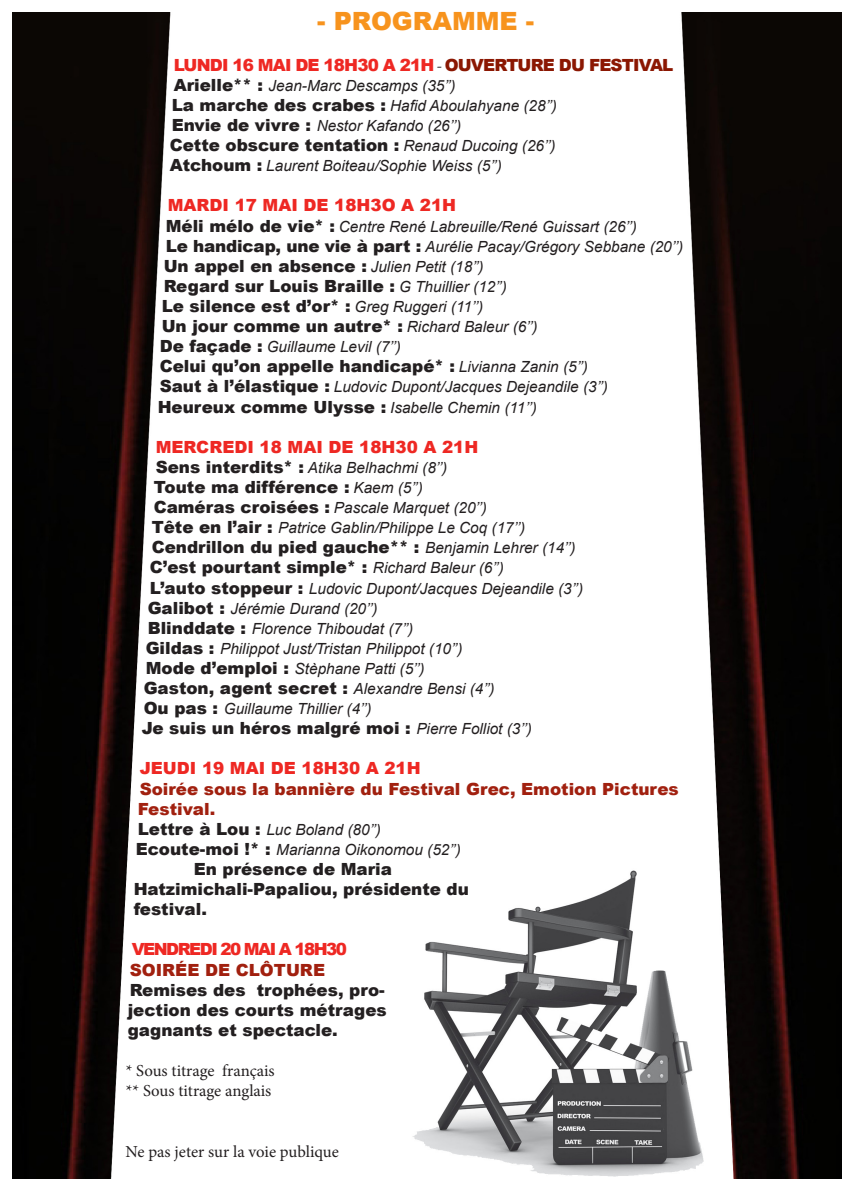
<style>
.page{position:relative;width:844px;height:1190px;background:#fff}
.page>*{position:absolute;margin:0;border:0;box-sizing:border-box;transform-origin:0 0}
.t1{font:900 25.2px "Arial";color:#f7931d}
.t2{font:900 16.8px/20.2px "Arial";color:#231f20}
.t3{font:900 16.8px/20.2px "Arial";color:#a1200f}
.t4{font:16.8px "Minion Pro";letter-spacing:-.005em;color:#231f20}
.t5{font:900 16.8px "Arial";color:#ee2823}
.t6{font:900 16.8px "Arial";letter-spacing:-.05em;color:#ee2823}
.t7{font:900 16.8px "Arial";letter-spacing:-.09em;color:#ee2823}
.t8{font:italic 15.4px/20.2px "Arial";color:#231f20}
.s1{font-family:"Minion Pro";font-weight:400;color:#231f20}
.s2{color:#8b1702}
.s3{font-weight:900;font-style:normal;font-size:16.8px}
.s4{font-weight:400;font-style:italic;font-size:15.4px}
</style>
<div class="page">
<img style="left:12px;top:12px;width:830px;height:1166px">
<p class="t1" style="left:317px;top:3px;width:219px">- PROGRAMME -</p>
<p class="t6" style="left:174px;top:52px;width:501px">LUNDI 16 MAI DE 18H30 A 21H <span class="s1">-</span> <span class="s2">OUVERTURE DU FESTIVAL</span></p>
<p class="t8" style="left:172px;top:75px;width:387px"><span class="s3">Arielle** :</span> Jean-Marc Descamps (35’’)<br><span class="s3">La marche des crabes :</span> Hafid Aboulahyane (28’’)<br><span class="s3">Envie de vivre :</span> Nestor Kafando (26’’)</p>
<p class="t2" style="left:170px;top:134px;width:387px">Cette obscure tentation : <span class="s4">Renaud Ducoing (26’’)</span></p>
<p class="t8" style="left:170px;top:156px;width:334px"><span class="s3">Atchoum :</span> Laurent Boiteau/Sophie Weiss (5’’)</p>
<p class="t5" style="left:168px;top:193px;width:290px">MARDI 17 MAI DE 18H3O A 21H</p>
<p class="t8" style="left:166px;top:216px;width:519px"><span class="s3">Méli mélo de vie* :</span> Centre René Labreuille/René Guissart (26’’)<br><span class="s3">Le handicap, une vie à part :</span> Aurélie Pacay/Grégory Sebbane (20’’)</p>
<p class="t2" style="left:162px;top:255px;width:377px">Un appel en absence : <span class="s4">Julien Petit (18’’)<br></span>Regard sur Louis Braille : <span class="s4">G Thuillier (12’’)<br></span>Le silence est d’or* : <span class="s4">Greg Ruggeri (11’’)<br></span>Un jour comme un autre* : <span class="s4">Richard Baleur (6’’)</span></p>
<p class="t8" style="left:160px;top:337px;width:243px"><span class="s3">De façade :</span> Guillaume Levil (7’’)</p>
<p class="t2" style="left:160px;top:356px;width:430px">Celui qu’on appelle handicapé* : <span class="s4">Livianna Zanin (5’’)</span></p>
<p class="t8" style="left:158px;top:377px;width:452px"><span class="s3">Saut à l’élastique :</span> Ludovic Dupont/Jacques Dejeandile (3’’)<br><span class="s3">Heureux comme Ulysse :</span> Isabelle Chemin (11’’)</p>
<p class="t5" style="left:156px;top:434px;width:324px">MERCREDI 18 MAI DE 18H30 A 21H</p>
<p class="t8" style="left:156px;top:457px;width:293px"><span class="s3">Sens interdits* :</span> Atika Belhachmi (8’’)</p>
<p class="t2" style="left:154px;top:476px;width:271px">Toute ma différence : <span class="s4">Kaem (5’’)</span></p>
<p class="t8" style="left:154px;top:498px;width:335px"><span class="s3">Caméras croisées :</span> Pascale Marquet (20’’)</p>
<p class="t8" style="left:152px;top:518px;width:375px"><span class="s3">Tête en l’air :</span> Patrice Gablin/Philippe Le Coq (17’’)</p>
<p class="t2" style="left:152px;top:537px;width:425px">Cendrillon du pied gauche** : <span class="s4">Benjamin Lehrer (14’’)</span></p>
<p class="t2" style="left:150px;top:557px;width:356px">C’est pourtant simple* : <span class="s4">Richard Baleur (6’’)</span></p>
<p class="t8" style="left:150px;top:578px;width:435px"><span class="s3">L’auto stoppeur :</span> Ludovic Dupont/Jacques Dejeandile (3’’)</p>
<p class="t8" style="left:148px;top:598px;width:231px"><span class="s3">Galibot :</span> Jérémie Durand (20’’)</p>
<p class="t8" style="left:148px;top:618px;width:267px"><span class="s3">Blinddate :</span> Florence Thiboudat (7’’)</p>
<p class="t8" style="left:146px;top:638px;width:318px"><span class="s3">Gildas :</span> Philippot Just/Tristan Philippot (10’’)</p>
<p class="t8" style="left:146px;top:658px;width:280px"><span class="s3">Mode d’emploi :</span> Stèphane Patti (5’’)</p>
<p class="t2" style="left:144px;top:677px;width:353px">Gaston, agent secret : <span class="s4">Alexandre Bensi (4’’)</span></p>
<p class="t8" style="left:144px;top:699px;width:229px"><span class="s3">Ou pas :</span> Guillaume Thillier (4’’)</p>
<p class="t2" style="left:142px;top:717px;width:392px">Je suis un héros malgré moi : <span class="s4">Pierre Folliot (3’’)</span></p>
<p class="t5" style="left:140px;top:756px;width:283px">JEUDI 19 MAI DE 18H30 A 21H</p>
<p class="t3" style="left:138px;top:778px;width:543px">Soirée sous la bannière du Festival Grec, Emotion Pictures<br>Festival.</p>
<p class="t8" style="left:138px;top:819px;width:245px"><span class="s3">Lettre à Lou :</span> Luc Boland (80’’)</p>
<p class="t8" style="left:136px;top:839px;width:327px"><span class="s3">Ecoute-moi !* :</span> Marianna Oikonomou (52’’)</p>
<p class="t2" style="left:134px;top:858px;width:337px;text-indent:60px">En présence de Maria<br>Hatzimichali-Papaliou, présidente du festival.</p>
<p class="t7" style="left:132px;top:937px;width:217px">VENDREDI 20 MAI A 18H30</p>
<p class="t3" style="left:130px;top:959px;width:197px">SOIRÉE DE CLÔTURE</p>
<p class="t2" style="left:128px;top:979px;width:261px">Remises des trophées, pro&shy;jection des courts métrages gagnants et spectacle.</p>
<p class="t4" style="left:126px;top:1059px;width:151px">* Sous titrage français</p>
<p class="t4" style="left:126px;top:1079px;width:147px">** Sous titrage anglais</p>
<p class="t4" style="left:125px;top:1140px;width:215px">Ne pas jeter sur la voie publique</p>
</div>
